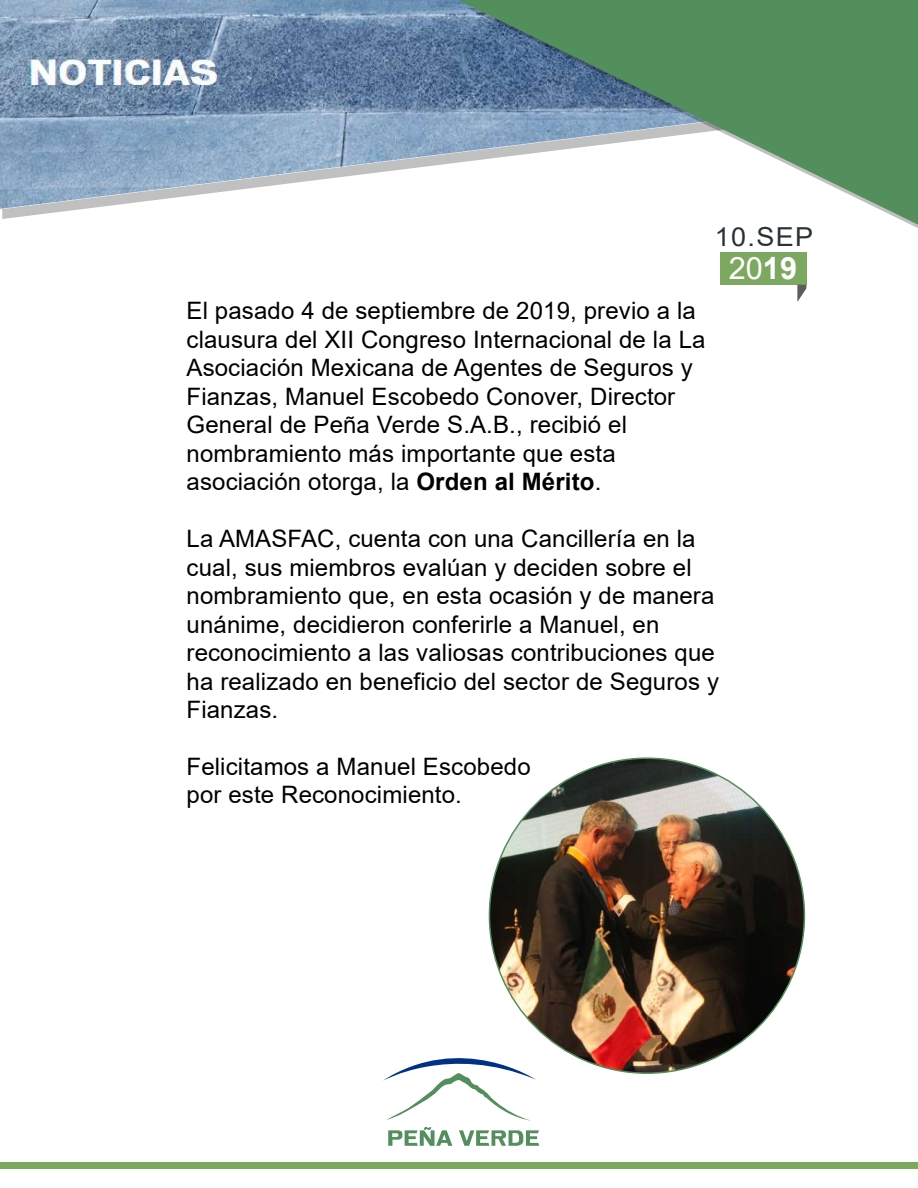
<style>
.page{position:relative;width:918px;height:1188px;background:#fff}
.page>*{position:absolute;margin:0;border:0;box-sizing:border-box;transform-origin:0 0}
.t1{font:30.75px "Arial";color:#fff}
.t2{font:26.1px "Arial";color:#293134}
.t3{font:24px/28.5px "Arial";letter-spacing:.005em;color:#000}
.s1{font-weight:700}
</style>
<div class="page">
<div style="left:720px;top:252px;width:86px;height:33px;background:#7da85f"></div>
<svg style="left:797px;top:285px;width:10px;height:17px"></svg>
<img style="left:0;top:0;width:455px;height:209px">
<svg style="left:455px;top:0;width:463px;height:228px"></svg>
<div style="left:0;top:1163px;width:918px;height:6px;background:#7da85f"></div>
<svg style="left:388px;top:1127px;width:64px;height:19px"></svg>
<svg style="left:459px;top:1130px;width:80px;height:16px"></svg>
<svg style="left:383px;top:1058px;width:153px;height:63px"></svg>
<img style="left:489px;top:758px;width:315px;height:315px;border-radius:157px">
<p class="t2" style="left:715px;top:219px;width:100px">10.SEP</p>
<p class="t3" style="left:187px;top:296px;width:521px">El pasado 4 de septiembre de 2019, previo a la clausura del XII Congreso Internacional de la La Asociación Mexicana de Agentes de Seguros y Fianzas, Manuel Escobedo Conover, Director General de Peña Verde S.A.B., recibió el nombramiento más importante que esta asociación otorga, la <span class="s1">Orden al Mérito</span>.</p>
<p class="t3" style="left:187px;top:524px;width:534px">La AMASFAC, cuenta con una Cancillería en la cual, sus miembros evalúan y deciden sobre el nombramiento que, en esta ocasión y de manera unánime, decidieron conferirle a Manuel, en reconocimiento a las valiosas contribuciones que ha realizado en beneficio del sector de Seguros y Fianzas.</p>
<p class="t3" style="left:187px;top:752px;width:346px">Felicitamos a Manuel Escobedo por este Reconocimiento.</p>
<p class="t1" style="left:729px;top:247px;width:70px">20<span class="s1">19</span></p>
</div>
